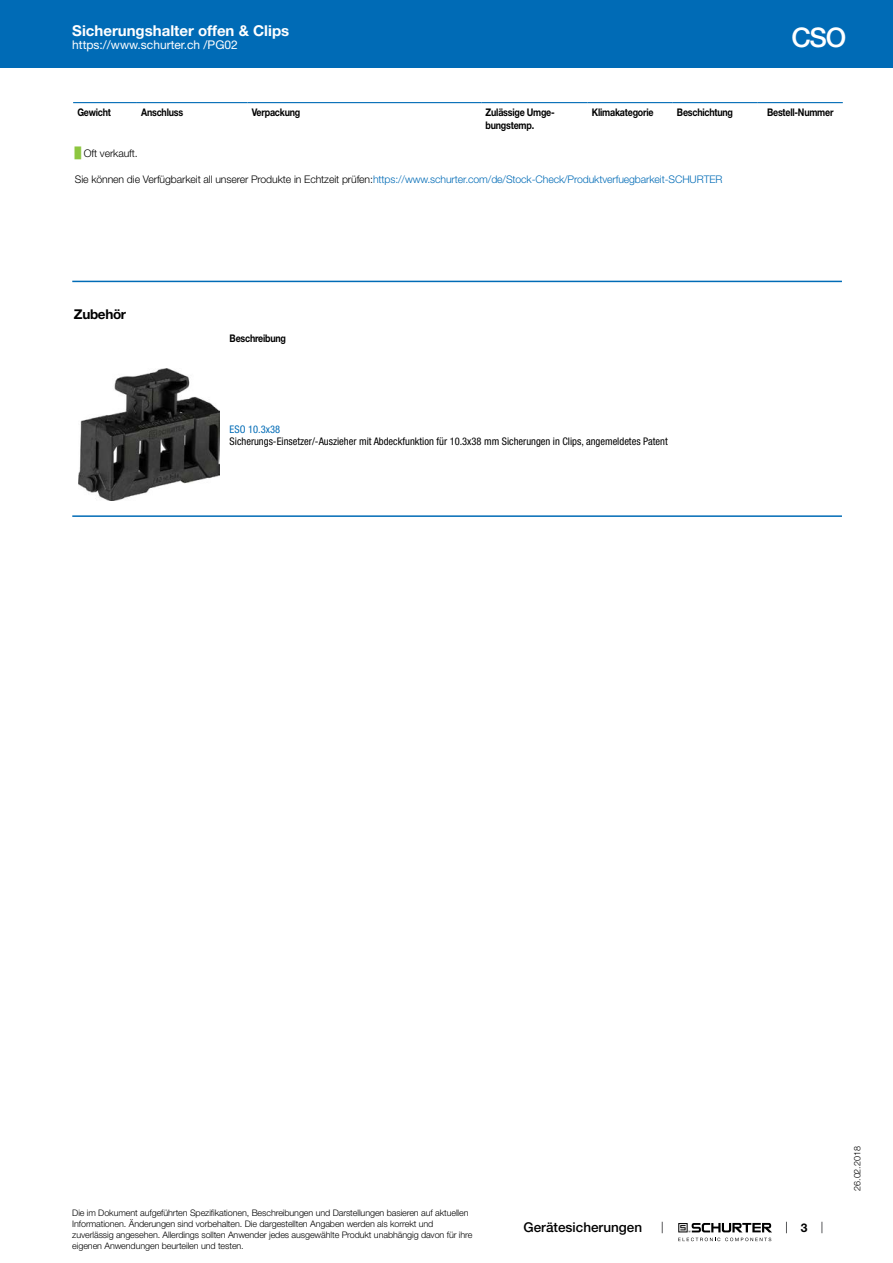
<style>
.page{position:relative;width:893px;height:1263px;background:#fff}
.page>*{position:absolute;margin:0;border:0;box-sizing:border-box;transform-origin:0 0}
.t1{font:500 27px "Helvetica Neue LT";color:#fff}
.t2{font:700 15px "Helvetica Neue LT";color:#fff}
.t3{font:500 13.5px "Helvetica Neue LT";color:#000}
.t4{font:700 13.5px "Helvetica Neue LT";letter-spacing:-.025em;color:#000}
.t5{font:12px "Helvetica Neue LT";color:#fff}
.t6{font:700 12px "Helvetica Neue LT";color:#000}
.t7{font:300 10.5px "Helvetica Neue LT";letter-spacing:-.01em;color:#006bb6}
.t8{font:700 10.5px/12.6px "Helvetica Neue LT";letter-spacing:-.025em;color:#000;scale:.85 1}
.t9{font:condensed 10.5px "Helvetica Neue LT";color:#000}
.t10{font:300 10.5px "Helvetica Neue LT";letter-spacing:-.01em;color:#000}
.t11{font:condensed 10.5px "Helvetica Neue LT";color:#006bb6}
.t12{font:300 9px/10.8px "Helvetica Neue LT";letter-spacing:-.01em;color:#000}
.s1{font-family:"Arial Unicode MS";font-weight:400;color:#8dc63f}
.s2{color:#000}
</style>
<div class="page">
<svg style="left:678px;top:1223px;width:94px;height:18px"></svg>
<div style="left:0;top:0;width:893px;height:68px;background:#006bb6"></div>
<svg style="left:73px;top:103px;width:770px;height:1px"></svg>
<hr style="left:73px;top:102px;width:64px;height:1px;background:#006bb6">
<hr style="left:137px;top:102px;width:110px;height:1px;background:#006bb6">
<hr style="left:247px;top:102px;width:234px;height:1px;background:#006bb6">
<hr style="left:481px;top:102px;width:107px;height:1px;background:#006bb6">
<hr style="left:588px;top:102px;width:85px;height:1px;background:#006bb6">
<hr style="left:673px;top:102px;width:85px;height:1px;background:#006bb6">
<hr style="left:758px;top:102px;width:85px;height:1px;background:#006bb6">
<hr style="left:72px;top:281px;width:770px;height:1px;background:#006bb6">
<img style="left:78px;top:369px;width:142px;height:132px">
<hr style="left:72px;top:515px;width:770px;height:2px;background:#006bb6">
<h2 class="t2" style="left:72px;top:21px;width:218px">Sicherungshalter offen &amp; Clips</h2>
<h3 class="t5" style="left:72px;top:38px;width:167px">https://www.schurter.ch /PG02</h3>
<h1 class="t1" style="left:791px;top:21px;width:56px">CSO</h1>
<p class="t8" style="left:77px;top:106px;width:41px">Gewicht</p>
<p class="t8" style="left:141px;top:106px;width:51px">Anschluss</p>
<p class="t8" style="left:252px;top:106px;width:59px">Verpackung</p>
<p class="t8" style="left:486px;top:106px;width:83px">Zulässige Umge&shy;bungstemp.</p>
<p class="t8" style="left:592px;top:106px;width:74px">Klimakategorie</p>
<p class="t8" style="left:677px;top:106px;width:67px">Beschichtung</p>
<p class="t8" style="left:767px;top:106px;width:80px">Bestell-Nummer</p>
<p class="t10" style="left:75px;top:147px;width:64px"><span class="s1">█</span> Oft verkauft.</p>
<p class="t7" style="left:75px;top:173px;width:649px"><span class="s2">Sie können die Verfügbarkeit all unserer Produkte in Echtzeit prüfen:</span>https://www.schurter.com/de/Stock-Check/Produktverfuegbarkeit-SCHURTER</p>
<h3 class="t4" style="left:74px;top:306px;width:54px">Zubehör</h3>
<p class="t8" style="left:230px;top:332px;width:68px">Beschreibung</p>
<p class="t11" style="left:230px;top:423px;width:52px">ESO 10.3x38</p>
<p class="t9" style="left:230px;top:435px;width:440px">Sicherungs-Einsetzer/-Auszieher mit Abdeckfunktion für 10.3x38 mm Sicherungen in Clips, angemeldetes Patent</p>
<p class="t12" style="left:72px;top:1207px;width:402px">Die im Dokument aufgeführten Spezifikationen, Beschreibungen und Darstellungen basieren auf aktuellen Informationen. Änderungen sind vorbehalten. Die dargestellten Angaben werden als korrekt und zuverlässig angesehen. Allerdings sollten Anwender jedes ausgewählte Produkt unabhängig davon für ihre eigenen Anwendungen beurteilen und testen.</p>
<h3 class="t3" style="left:524px;top:1219px;width:120px">Gerätesicherungen</h3>
<h3 class="t6" style="left:801px;top:1220px;width:8px">3</h3>
<p class="t12" style="left:852px;top:1191px;width:46px;rotate:-90deg">26.02.2018</p>
</div>
